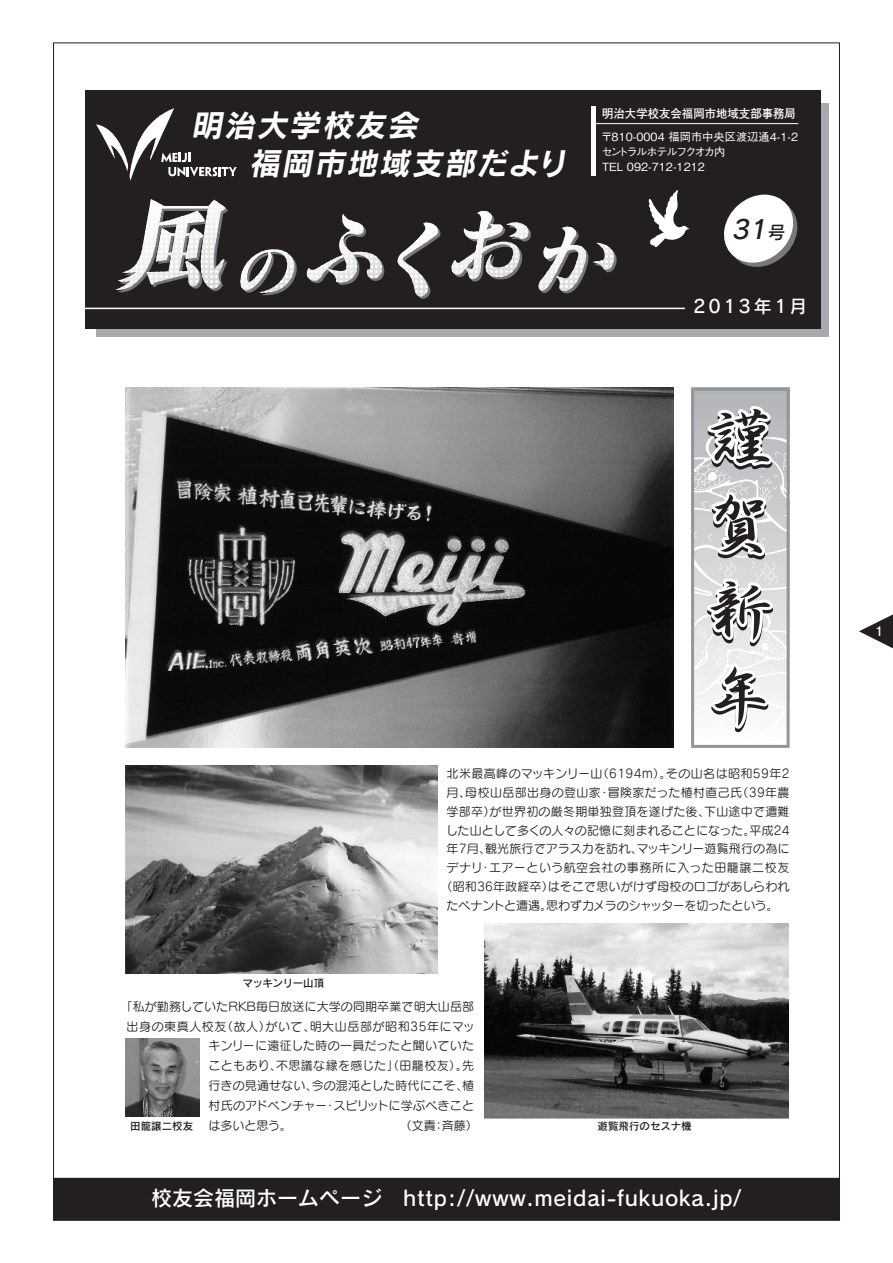
<style>
.page{position:relative;width:893px;height:1263px;background:#fff}
.page>*{position:absolute;margin:0;border:0;box-sizing:border-box;transform-origin:0 0}
.t1{font:64.5px/85.9px "DFSN Gyo Sho Std W5 90 pv RKSJ V";color:#231f20;text-align:justify}
.t2{font:italic 31.05px "Rodin Pro B 90 pv RKSJ H";color:#fff}
.t3{font:italic 25.5px "Rodin Pro DB 90 pv RKSJ H";color:#231f20}
.t4{font:21px "Rodin Pro DB";letter-spacing:.035em;color:#fff}
.t5{font:18px "Rodin Pro DB 90 pv RKSJ H";letter-spacing:.15em;color:#fff}
.t6{font:700 13.5px "Futo Go B101 Pro";color:#fff}
.t7{font:12px/18.8px "Seurat Pro M 90 pv RKSJ H";letter-spacing:.015em;color:#231f20;text-align:center}
.t8{font:12px "Seurat Pro M 90 pv RKSJ H";letter-spacing:.05em;color:#231f20}
.t9{font:12px "Seurat Pro M 90 pv RKSJ H";letter-spacing:.035em;color:#231f20}
.t10{font:12px "Futo Go B101 Pro Bold 90 pv RKSJ H";color:#fff;scale:.95 1}
.t11{font:11.25px/15px "Gothic BBB Pro Medium 90 pv RKSJ H";color:#fff}
.t12{font:10.5px "Rodin Pro DB 90 pv RKSJ H";color:#231f20}
.t13{font:10.5px "Rodin Pro DB 90 pv RKSJ H";letter-spacing:-.04em;color:#231f20}
.s1{font-size:18px}
</style>
<div class="page">
<svg style="left:859px;top:614px;width:34px;height:35px"></svg>
<div style="left:54px;top:1179px;width:785px;height:41px;background:#231f20"></div>
<div style="left:53px;top:1178px;width:787px;height:42px;border:1px solid #231f20"></div>
<div style="left:96px;top:103px;width:733px;height:234px;background:#a8a9ad"></div>
<div style="left:85px;top:91px;width:736px;height:238px;background:#231f20"></div>
<hr style="left:592px;top:107px;width:4px;height:69px;background:#fff">
<hr style="left:594px;top:123px;width:204px;height:1px;background:#fff">
<hr style="left:85px;top:308px;width:600px;height:1px;background:#fff">
<svg style="left:724px;top:195px;width:74px;height:72px"></svg>
<svg style="left:648px;top:190px;width:41px;height:57px"></svg>
<svg style="left:115px;top:199px;width:113px;height:94px"></svg>
<svg style="left:240px;top:214px;width:145px;height:82px"></svg>
<svg style="left:397px;top:222px;width:44px;height:77px"></svg>
<svg style="left:451px;top:210px;width:80px;height:72px"></svg>
<svg style="left:538px;top:226px;width:79px;height:68px"></svg>
<svg style="left:96px;top:108px;width:141px;height:73px"></svg>
<img style="left:126px;top:766px;width:312px;height:207px">
<img style="left:126px;top:388px;width:547px;height:360px">
<img style="left:485px;top:924px;width:304px;height:194px">
<svg style="left:691px;top:388px;width:99px;height:360px"></svg>
<img style="left:126px;top:1038px;width:73px;height:78px">
<h2 class="t2" style="left:191px;top:104px;width:235px">明治大学校友会</h2>
<h2 class="t2" style="left:249px;top:142px;width:327px">福岡市地域支部だより</h2>
<p class="t10" style="left:602px;top:104px;width:205px">明治大学校友会福岡市地域支部事務局</p>
<p class="t11" style="left:601px;top:128px;width:198px">〒810-0004 福岡市中央区渡辺通4-1-2セントラルホテルフクオカ内<br>TEL 092-712-1212</p>
<h3 class="t3" style="left:731px;top:213px;width:59px">31<span class="s1">号</span></h3>
<h3 class="t5" style="left:693px;top:294px;width:116px">2013年1月</h3>
<h1 class="t1" style="left:709px;top:396px;width:62px">謹賀新年</h1>
<p class="t13" style="left:243px;top:976px;width:83px">マッキンリー山頂</p>
<p class="t7" style="left:441px;top:764px;width:350px">北米最高峰のマッキンリー山（6194m）。その山名は昭和59年2月、母校山岳部出身の登山家・冒険家だった植村直己氏（39年農学部卒）が世界初の厳冬期単独登頂を遂げた後、下山途中で遭難した山として多くの人々の記憶に刻まれることになった。平成24年7月、観光旅行でアラスカを訪れ、マッキンリー遊覧飛行の為にデナリ・エアーという航空会社の事務所に入った田籠譲二校友（昭和36年政経卒）はそこで思いがけず母校のロゴがあしらわれたペナントと遭遇。思わずカメラのシャッターを切ったという。</p>
<p class="t7" style="left:121px;top:996px;width:355px">「私が勤務していたRKB毎日放送に大学の同期卒業で明大山岳部</p>
<p class="t8" style="left:127px;top:1018px;width:350px">出身の東真人校友（故人）がいて、明大山岳部が昭和35年にマッ</p>
<p class="t7" style="left:209px;top:1036px;width:267px">キンリーに遠征した時の一員だったと聞いていた</p>
<p class="t9" style="left:208px;top:1058px;width:267px">こともあり、不思議な縁を感じた」（田籠校友）。先</p>
<p class="t7" style="left:209px;top:1076px;width:267px">行きの見通せない、今の混沌とした時代にこそ、植</p>
<p class="t7" style="left:209px;top:1095px;width:267px">村氏のアドベンチャー・スピリットに学ぶべきこと</p>
<p class="t7" style="left:209px;top:1115px;width:85px">は多いと思う。</p>
<p class="t7" style="left:400px;top:1115px;width:79px">（文責：斉藤）</p>
<p class="t12" style="left:130px;top:1119px;width:64px">田籠譲二校友</p>
<p class="t12" style="left:598px;top:1119px;width:96px">遊覧飛行のセスナ機</p>
<h3 class="t4" style="left:151px;top:1184px;width:592px">校友会福岡ホームページ http://www.meidai-fukuoka.jp/</h3>
<p class="t6" style="left:875px;top:620px;width:9px">1</p>
</div>
